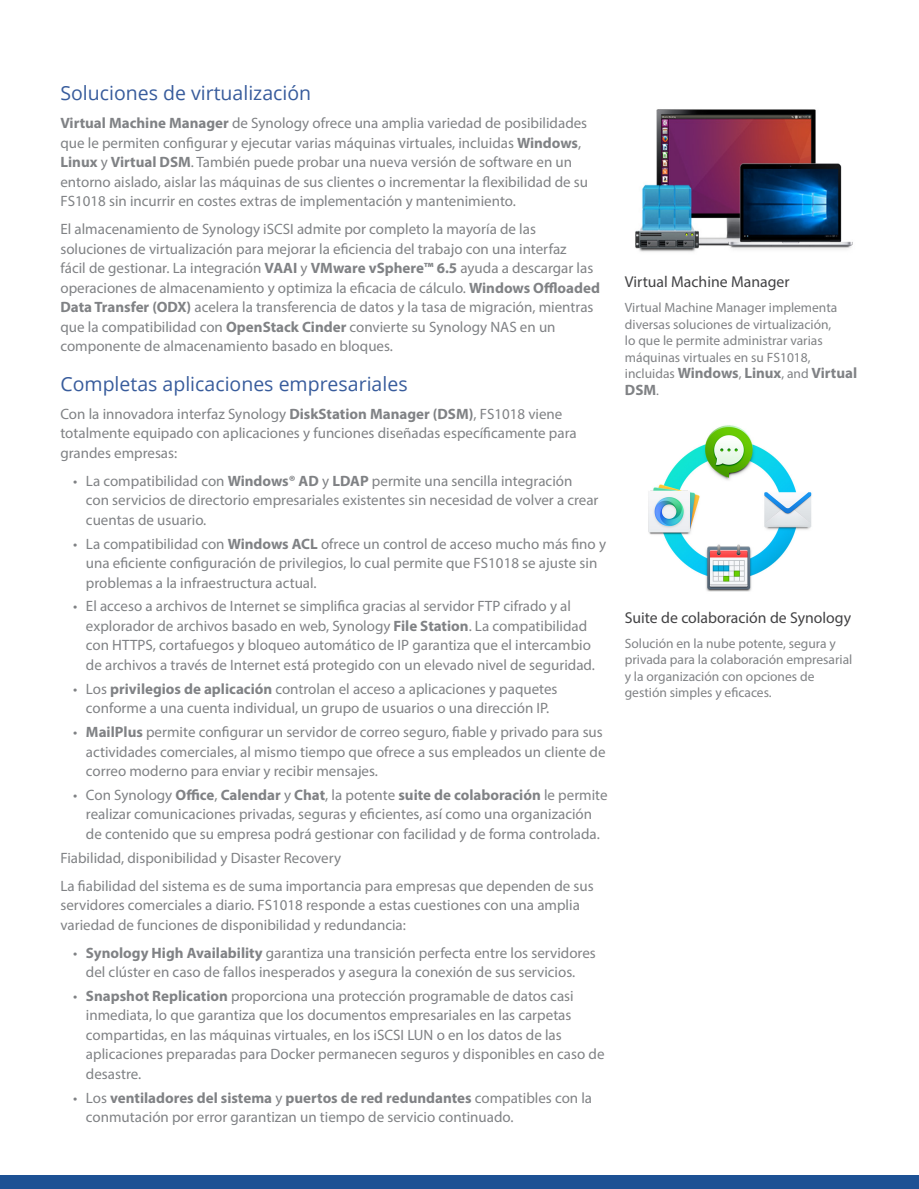
<style>
.page{position:relative;width:919px;height:1189px;background:#fff}
.page>*{position:absolute;margin:0;border:0;box-sizing:border-box;transform-origin:0 0}
.Chapter_Title_1{font:19.5px "Open Sans";color:#385c9c}
.Graphic_Title{font:15.75px "Myriad Pro";color:#424244}
.Body_Content{font:15px/19.5px "Myriad Pro";color:#808285}
.Graphic_Text{font:700 15px/16.5px "Myriad Pro";color:#808285}
.Graphic_Text-2{font:13.5px/16.5px "Myriad Pro";color:#808285}
.s1{font-weight:700}
.s2{font-weight:400;font-size:13.5px}
</style>
<div class="page">
<div style="left:0;top:1175px;width:918px;height:13px;background:#1d5194"></div>
<img style="left:635px;top:109px;width:218px;height:143px">
<img style="left:648px;top:425px;width:164px;height:167px">
<p class="Chapter_Title_1" style="left:60px;top:80px;width:252px">Soluciones de virtualización</p>
<p class="Body_Content" style="left:60px;top:113px;width:529px"><span class="s1">Virtual Machine Manager</span> de Synology ofrece una amplia variedad de posibilidades que le permiten configurar y ejecutar varias máquinas virtuales, incluidas <span class="s1">Windows</span>, <span class="s1">Linux</span> y <span class="s1">Virtual DSM</span>. También puede probar una nueva versión de software en un entorno aislado, aislar las máquinas de sus clientes o incrementar la flexibilidad de su FS1018 sin incurrir en costes extras de implementación y mantenimiento.</p>
<p class="Body_Content" style="left:60px;top:219px;width:541px">El almacenamiento de Synology iSCSI admite por completo la mayoría de las soluciones de virtualización para mejorar la eficiencia del trabajo con una interfaz<br>fácil de gestionar. La integración <span class="s1">VAAI</span> y <span class="s1">VMware vSphere™ 6.5</span> ayuda a descargar las operaciones de almacenamiento y optimiza la eficacia de cálculo. <span class="s1">Windows Offloaded Data Transfer (ODX)</span> acelera la transferencia de datos y la tasa de migración, mientras que la compatibilidad con <span class="s1">OpenStack Cinder</span> convierte su Synology NAS en un componente de almacenamiento basado en bloques.</p>
<p class="Chapter_Title_1" style="left:60px;top:370px;width:349px">Completas aplicaciones empresariales</p>
<p class="Body_Content" style="left:60px;top:404px;width:518px">Con la innovadora interfaz Synology <span class="s1">DiskStation Manager (DSM)</span>, FS1018 viene totalmente equipado con aplicaciones y funciones diseñadas específicamente para grandes empresas:</p>
<p class="Body_Content" style="left:86px;top:471px;width:514px;text-indent:-13px">• La compatibilidad con <span class="s1">Windows® AD</span> y <span class="s1">LDAP</span> permite una sencilla integración con servicios de directorio empresariales existentes sin necesidad de volver a crear cuentas de usuario.</p>
<p class="Body_Content" style="left:86px;top:534px;width:522px;text-indent:-13px">• La compatibilidad con <span class="s1">Windows ACL</span> ofrece un control de acceso mucho más fino y una eficiente configuración de privilegios, lo cual permite que FS1018 se ajuste sin problemas a la infraestructura actual.</p>
<p class="Body_Content" style="left:86px;top:596px;width:510px;text-indent:-13px">• El acceso a archivos de Internet se simplifica gracias al servidor FTP cifrado y al explorador de archivos basado en web, Synology <span class="s1">File Station</span>. La compatibilidad con HTTPS, cortafuegos y bloqueo automático de IP garantiza que el intercambio de archivos a través de Internet está protegido con un elevado nivel de seguridad.</p>
<p class="Body_Content" style="left:73px;top:679px;width:486px;text-align:center">• Los <span class="s1">privilegios de aplicación</span> controlan el acceso a aplicaciones y paquetes conforme a una cuenta individual, un grupo de usuarios o una dirección IP.</p>
<p class="Body_Content" style="left:86px;top:722px;width:521px;text-indent:-13px">• <span class="s1">MailPlus</span> permite configurar un servidor de correo seguro, fiable y privado para sus actividades comerciales, al mismo tiempo que ofrece a sus empleados un cliente de correo moderno para enviar y recibir mensajes.</p>
<p class="Body_Content" style="left:73px;top:785px;width:536px;text-align:center">• Con Synology <span class="s1">Office</span>, <span class="s1">Calendar</span> y <span class="s1">Chat</span>, la potente <span class="s1">suite de colaboración</span> le permite realizar comunicaciones privadas, seguras y eficientes, así como una organización<br>de contenido que su empresa podrá gestionar con facilidad y de forma controlada.</p>
<p class="Body_Content" style="left:60px;top:847px;width:282px">Fiabilidad, disponibilidad y Disaster Recovery</p>
<p class="Body_Content" style="left:60px;top:875px;width:535px">La fiabilidad del sistema es de suma importancia para empresas que dependen de sus servidores comerciales a diario. FS1018 responde a estas cuestiones con una amplia variedad de funciones de disponibilidad y redundancia:</p>
<p class="Body_Content" style="left:73px;top:942px;width:524px;text-align:center">• <span class="s1">Synology High Availability</span> garantiza una transición perfecta entre los servidores del clúster en caso de fallos inesperados y asegura la conexión de sus servicios.</p>
<p class="Body_Content" style="left:86px;top:986px;width:520px;text-indent:-13px">• <span class="s1">Snapshot Replication</span> proporciona una protección programable de datos casi inmediata, lo que garantiza que los documentos empresariales en las carpetas compartidas, en las máquinas virtuales, en los iSCSI LUN o en los datos de las aplicaciones preparadas para Docker permanecen seguros y disponibles en caso de desastre.</p>
<p class="Body_Content" style="left:86px;top:1087px;width:508px;text-indent:-13px">• Los <span class="s1">ventiladores del sistema</span> y <span class="s1">puertos de red redundantes</span> compatibles con la conmutación por error garantizan un tiempo de servicio continuado.</p>
<p class="Graphic_Title" style="left:625px;top:272px;width:166px">Virtual Machine Manager</p>
<p class="Graphic_Text-2" style="left:625px;top:299px;width:214px">Virtual Machine Manager implementa diversas soluciones de virtualización, lo que le permite administrar varias máquinas virtuales en su FS1018,</p>
<p class="Graphic_Text" style="left:625px;top:364px;width:234px"><span class="s2">incluidas</span> Windows<span class="s2">,</span> Linux<span class="s2">, and</span> Virtual<br>DSM<span class="s2">.</span></p>
<p class="Graphic_Title" style="left:625px;top:608px;width:228px">Suite de colaboración de Synology</p>
<p class="Graphic_Text-2" style="left:625px;top:635px;width:229px">Solución en la nube potente, segura y privada para la colaboración empresarial y la organización con opciones de gestión simples y eficaces.</p>
</div>
